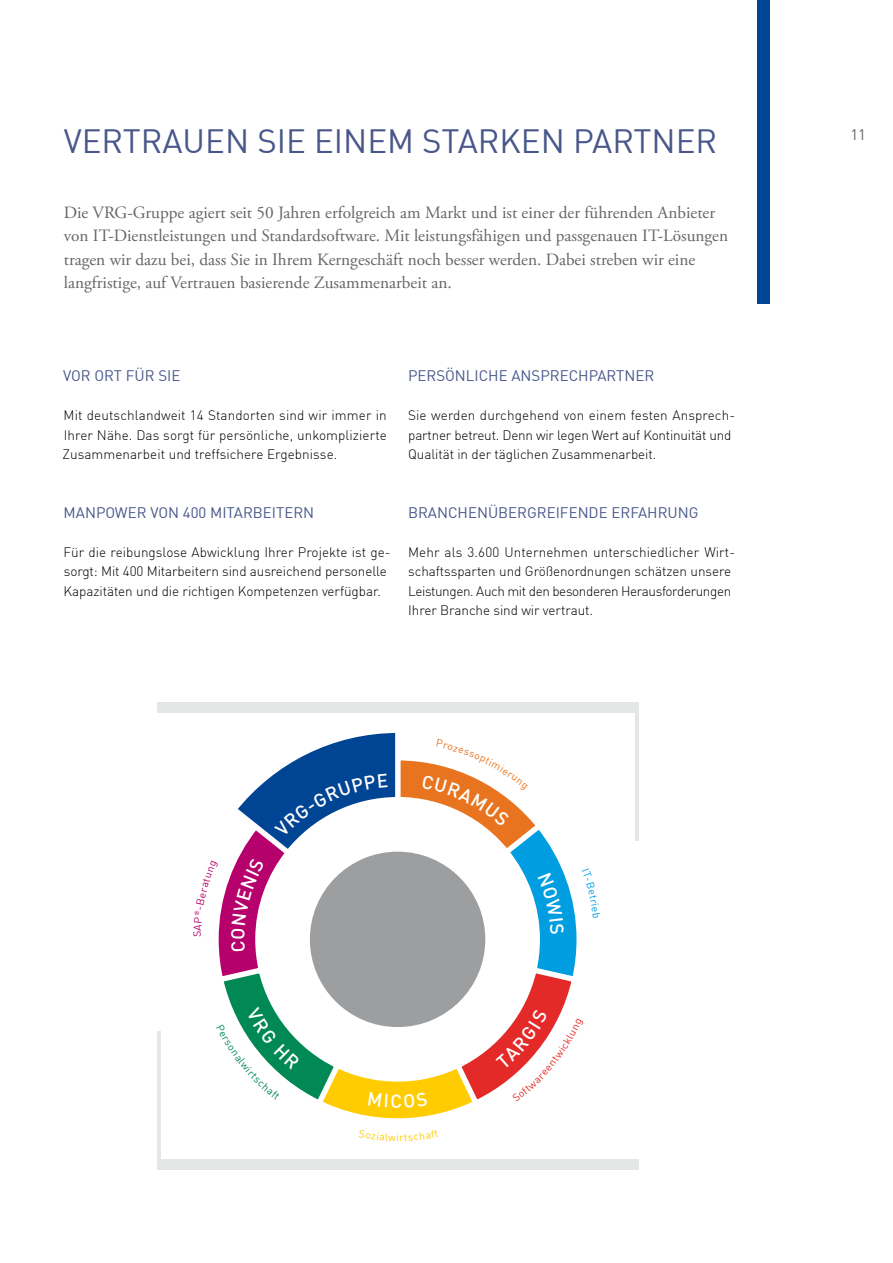
<style>
.page{position:relative;width:893px;height:1263px;background:#fff}
.page>*{position:absolute;margin:0;border:0;box-sizing:border-box;transform-origin:0 0}
.t1{font:33px "DIN Offc";color:#48568a}
.t2{font:500 18.75px "DIN Offc";color:#fff}
.t3{font:17.25px/23.2px "Adobe Garamond Pro";color:#646567}
.t4{font:15px "DIN Offc";color:#48568a}
.t5{font:15px "DIN Offc";color:#646567}
.t6{font:300 13.5px/19.5px "DIN Offc";letter-spacing:-.005em;color:#000}
.t7{font:10.5px "DIN Offc";color:#fecc00}
</style>
<div class="page">
<div style="left:757px;top:0;width:13px;height:303px;background:#004494"></div>
<div style="left:157px;top:1159px;width:481px;height:11px;background:#e5e6e6"></div>
<div style="left:157px;top:702px;width:481px;height:10px;background:#e5e6e6"></div>
<hr style="left:635px;top:702px;width:3px;height:139px;background:#e5e6e6">
<hr style="left:157px;top:1031px;width:3px;height:139px;background:#e5e6e6">
<svg style="left:218px;top:733px;width:359px;height:386px"></svg>
<h1 class="t1" style="left:64px;top:120px;width:655px">VERTRAUEN SIE EINEM STARKEN PARTNER</h1>
<p class="t3" style="left:64px;top:202px;width:666px">Die VRG-Gruppe agiert seit 50 Jahren erfolgreich am Markt und ist einer der führenden Anbieter von IT-Dienstleistungen und Standardsoftware. Mit leistungsfähigen und passgenauen IT-Lösungen tragen wir dazu bei, dass Sie in Ihrem Kerngeschäft noch besser werden. Dabei streben wir eine langfristige, auf Vertrauen basierende Zusammenarbeit an.</p>
<p class="t4" style="left:63px;top:366px;width:119px">VOR ORT FÜR SIE</p>
<p class="t6" style="left:62px;top:405px;width:326px;text-align:justify">Mit deutschlandweit 14 Standorten sind wir immer in Ihrer Nähe. Das sorgt für persönliche, unkomplizierte Zusammenarbeit und treffsichere Ergebnisse.</p>
<p class="t4" style="left:64px;top:503px;width:252px">MANPOWER VON 400 MITARBEITERN</p>
<p class="t6" style="left:64px;top:542px;width:329px">Für die reibungslose Abwicklung Ihrer Projekte ist ge&shy;sorgt: Mit 400 Mitarbeitern sind ausreichend personelle<br>Kapazitäten und die richtigen Kompetenzen verfügbar.</p>
<p class="t4" style="left:408px;top:366px;width:248px">PERSÖNLICHE ANSPRECHPARTNER</p>
<p class="t6" style="left:408px;top:405px;width:329px">Sie werden durchgehend von einem festen Ansprech&shy;partner betreut. Denn wir legen Wert auf Kontinuität und<br>Qualität in der täglichen Zusammenarbeit.</p>
<p class="t4" style="left:408px;top:503px;width:292px">BRANCHENÜBERGREIFENDE ERFAHRUNG</p>
<p class="t6" style="left:408px;top:542px;width:329px">Mehr als 3.600 Unternehmen unterschiedlicher Wirt&shy;schaftssparten und Größenordnungen schätzen unsere Leistungen. Auch mit den besonderen Herausforderungen Ihrer Branche sind wir vertraut.</p>
<p class="t5" style="left:850px;top:125px;width:17px">11</p>
<h2 class="t2" style="left:390px;top:1089px;width:13px">C</h2>
<p class="t7" style="left:397px;top:1130px;width:4px">i</p>
</div>
